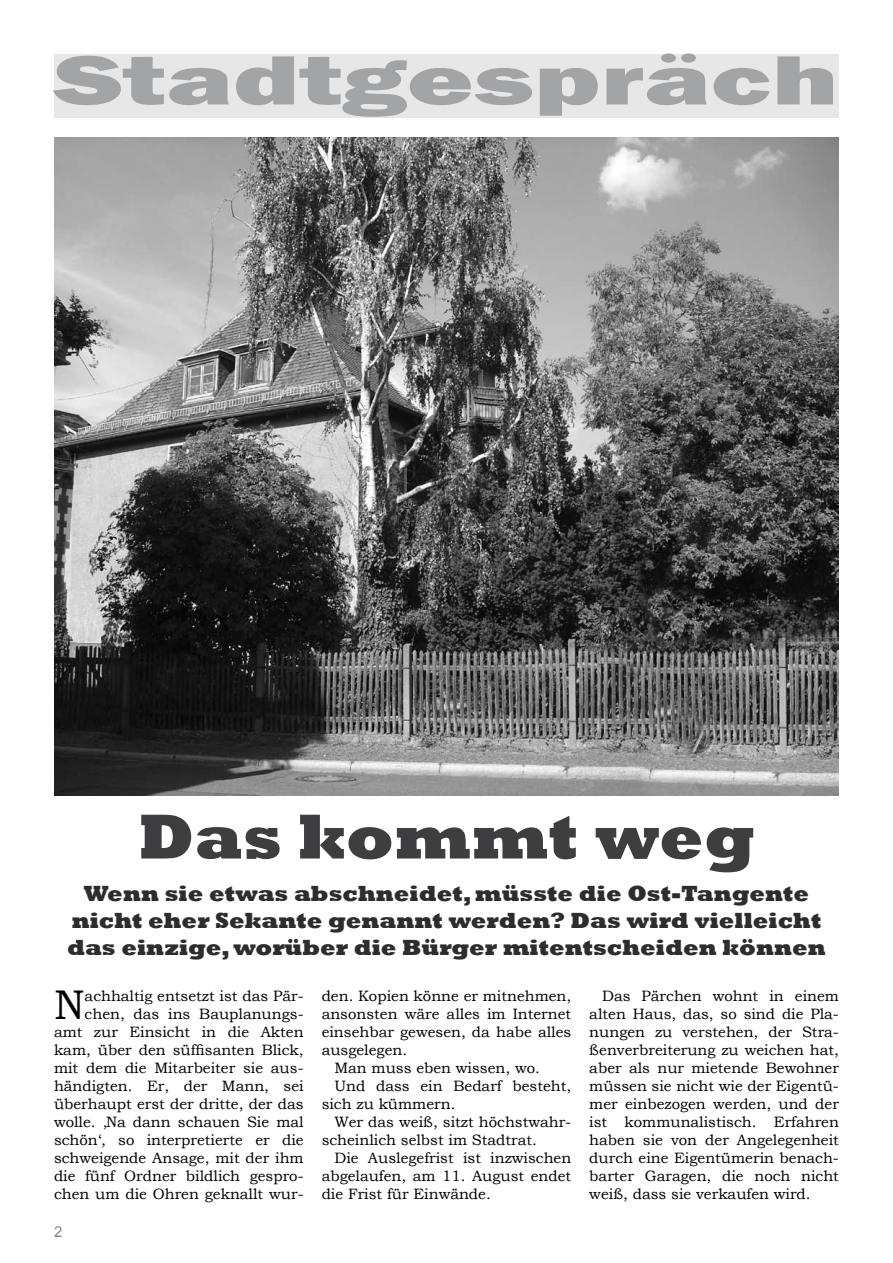
<style>
.page{position:relative;width:893px;height:1263px;background:#fff}
.page>*{position:absolute;margin:0;border:0;box-sizing:border-box;transform-origin:0 0}
.t1{font:800 72px "Franklin Gothic";color:#a2a4a6;scale:1.58 1}
.t2{font:800 64.5px "Rockwell";color:#3e3e40}
.t3{font:41.4px "Bookman Old Style";color:#000}
.t4{font:800 22.5px/27px "Rockwell";color:#2d2c2e;text-align:center}
.t5{font:15px/18px "Bookman Old Style";color:#000;text-align:right}
.t6{font:15px "Arial";color:#878889}
</style>
<div class="page">
<div style="left:54px;top:54px;width:785px;height:64px;background:#e7e7e8"></div>
<img style="left:55px;top:138px;width:784px;height:658px">
<h1 class="t1" style="left:54px;top:34px;width:498px">Stadtgespräch</h1>
<h2 class="t2" style="left:138px;top:800px;width:619px">Das kommt weg</h2>
<h3 class="t4" style="left:67px;top:880px;width:760px">Wenn sie etwas abschneidet, müsste die Ost-Tangente nicht eher Sekante genannt werden? Das wird vielleicht das einzige, worüber die Bürger mitentscheiden können</h3>
<h3 class="t3" style="left:54px;top:978px;width:32px">N</h3>
<p class="t5" style="left:54px;top:987px;width:251px">achhaltig entsetzt ist das Pär&shy;chen, das ins Bauplanungs&shy;amt zur Einsicht in die Akten kam, über den süffisanten Blick, mit dem die Mitarbeiter sie aus&shy;händigten. Er, der Mann, sei überhaupt erst der dritte, der das wolle. ‚Na dann schauen Sie mal schön‘, so interpretierte er die schweigende Ansage, mit der ihm die fünf Ordner bildlich gespro&shy;chen um die Ohren geknallt wur-</p>
<p class="t5" style="left:322px;top:987px;width:251px">den. Kopien könne er mitnehmen,</p>
<p class="t5" style="left:589px;top:987px;width:251px;text-align:justify;text-indent:13px">Das Pärchen wohnt in einem alten Haus, das, so sind die Pla&shy;nungen zu verstehen, der Stra&shy;ßenverbreiterung zu weichen hat, aber als nur mietende Bewohner müssen sie nicht wie der Eigentü&shy;mer einbezogen werden, und der ist kommunalistisch. Erfahren haben sie von der Angelegenheit durch eine Eigentümerin benach&shy;barter Garagen, die noch nicht weiß, dass sie verkaufen wird.</p>
<p class="t5" style="left:322px;top:1005px;width:251px">ansonsten wäre alles im Internet</p>
<p class="t5" style="left:322px;top:1023px;width:251px">einsehbar gewesen, da habe alles</p>
<p class="t5" style="left:322px;top:1041px;width:87px">ausgelegen.</p>
<p class="t5" style="left:334px;top:1059px;width:207px">Man muss eben wissen, wo.</p>
<p class="t5" style="left:334px;top:1077px;width:238px">Und dass ein Bedarf besteht,</p>
<p class="t5" style="left:322px;top:1095px;width:135px">sich zu kümmern.</p>
<p class="t5" style="left:334px;top:1113px;width:238px">Wer das weiß, sitzt höchstwahr-</p>
<p class="t5" style="left:322px;top:1131px;width:217px">scheinlich selbst im Stadtrat.</p>
<p class="t5" style="left:334px;top:1149px;width:238px">Die Auslegefrist ist inzwischen</p>
<p class="t5" style="left:322px;top:1167px;width:251px">abgelaufen, am 11. August endet</p>
<p class="t5" style="left:322px;top:1185px;width:171px">die Frist für Einwände.</p>
<p class="t6" style="left:54px;top:1222px;width:10px">2</p>
</div>
